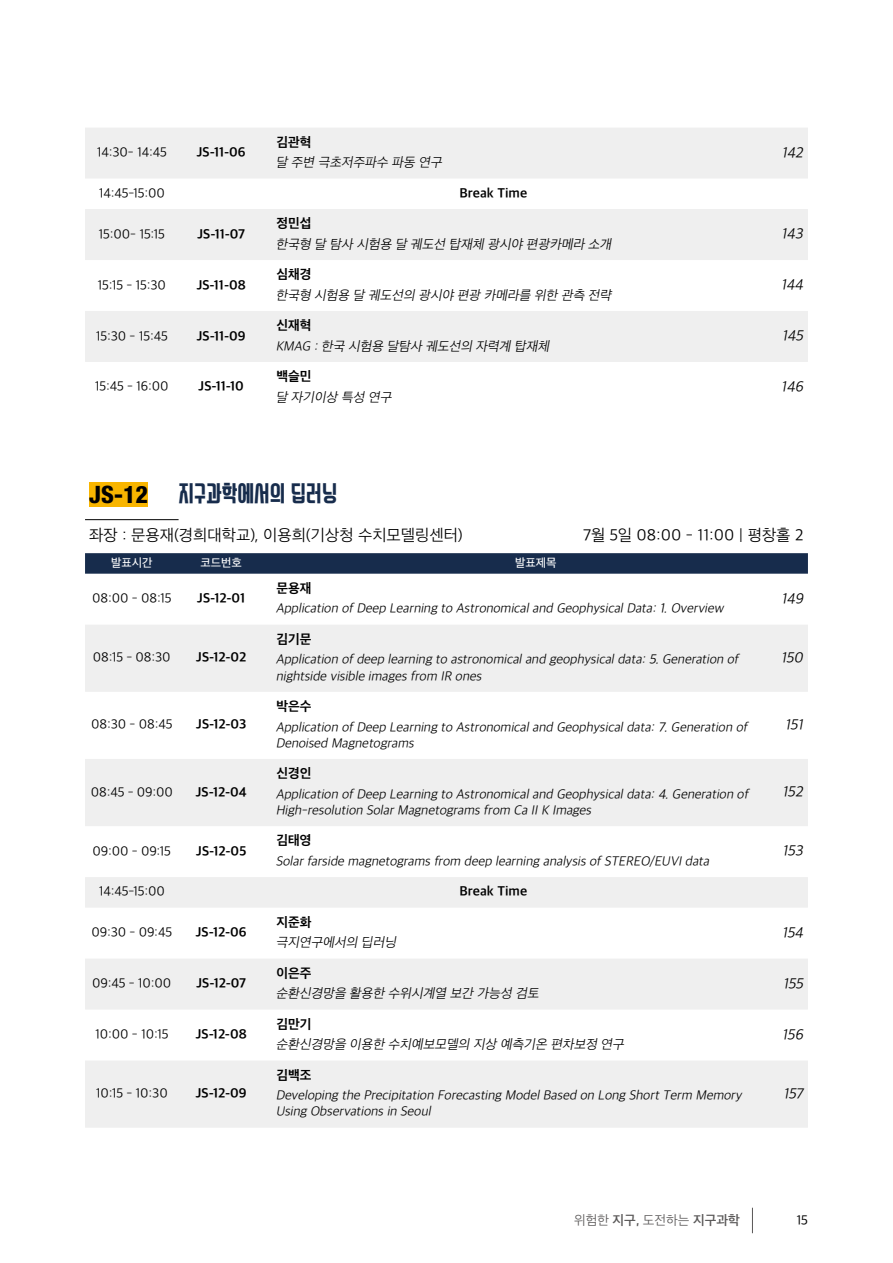
<style>
.page{position:relative;width:893px;height:1263px;background:#fff}
.page>*{position:absolute;margin:0;border:0;box-sizing:border-box;transform-origin:0 0}
.t1{font:25.5px "Swagger";color:#172c4c}
.t2{font:300 16.5px "Apple SD Gothic Neo";color:#000}
.t3{font:italic 300 15px "Apple SD Gothic Neo";color:#000}
.t4{font:italic 300 13.5px/16.2px "Apple SD Gothic Neo";color:#000}
.t5{font:300 13.5px "Apple SD Gothic Neo";letter-spacing:-.01em;color:#000}
.t6{font:700 13.5px "Apple SD Gothic Neo";color:#000}
.t7{font:300 13.5px "Apple SD Gothic Neo";color:#595757}
.t8{font:13.5px "Apple SD Gothic Neo";color:#000}
.t9{font:500 12px "Apple SD Gothic Neo";color:#fff}
.s1{font-family:"Helvetica Neue LT Pro";font-weight:800;font-stretch:condensed;font-size:24px;color:#000}
.s2{font-weight:600}
</style>
<div class="page">
<svg style="left:85px;top:128px;width:723px;height:234px;fill:#efefef"></svg>
<svg style="left:85px;top:553px;width:723px;height:21px;background:#1c3050"></svg>
<svg style="left:85px;top:625px;width:723px;height:503px;fill:#efefef"></svg>
<hr style="left:85px;top:519px;width:94px;height:1px;background:#000">
<div style="left:89px;top:482px;width:59px;height:24px;background:#f8b500"></div>
<svg style="left:752px;top:1208px;width:1px;height:25px"></svg>
<p class="t5" style="left:97px;top:145px;width:72px">14:30- 14:45</p>
<p class="t6" style="left:197px;top:145px;width:51px">JS-11-06</p>
<p class="t6" style="left:276px;top:135px;width:37px">김관혁</p>
<p class="t4" style="left:276px;top:155px;width:170px">달 주변 극초저주파수 파동 연구</p>
<p class="t5" style="left:99px;top:186px;width:68px">14:45-15:00</p>
<p class="t6" style="left:459px;top:186px;width:69px">Break Time</p>
<p class="t5" style="left:99px;top:226px;width:68px">15:00- 15:15</p>
<p class="t6" style="left:197px;top:226px;width:49px">JS-11-07</p>
<p class="t6" style="left:276px;top:216px;width:37px">정민섭</p>
<p class="t4" style="left:276px;top:237px;width:340px">한국형 달 탐사 시험용 달 궤도선 탑재체 광시야 편광카메라 소개</p>
<p class="t5" style="left:98px;top:277px;width:70px">15:15 - 15:30</p>
<p class="t6" style="left:196px;top:277px;width:51px">JS-11-08</p>
<p class="t5" style="left:96px;top:328px;width:73px">15:30 - 15:45</p>
<p class="t6" style="left:197px;top:328px;width:51px">JS-11-09</p>
<p class="t5" style="left:95px;top:379px;width:75px">15:45 - 16:00</p>
<p class="t6" style="left:198px;top:379px;width:47px">JS-11-10</p>
<p class="t6" style="left:276px;top:267px;width:37px">심채경</p>
<p class="t4" style="left:276px;top:288px;width:340px">한국형 시험용 달 궤도선의 광시야 편광 카메라를 위한 관측 전략</p>
<p class="t6" style="left:276px;top:318px;width:37px">신재혁</p>
<p class="t4" style="left:276px;top:339px;width:278px">KMAG :한국 시험용 달탐사 궤도선의 자력계 탑재체</p>
<p class="t6" style="left:276px;top:369px;width:37px">백슬민</p>
<p class="t4" style="left:276px;top:390px;width:120px">달 자기이상 특성 연구</p>
<p class="t3" style="left:781px;top:144px;width:26px">142</p>
<p class="t3" style="left:781px;top:226px;width:26px">143</p>
<p class="t3" style="left:781px;top:276px;width:27px">144</p>
<p class="t3" style="left:782px;top:327px;width:26px">145</p>
<p class="t3" style="left:781px;top:378px;width:27px">146</p>
<h1 class="t1" style="left:89px;top:481px;width:250px"><span class="s1">JS-12</span> 지구과학에서의 딥러닝</h1>
<p class="t2" style="left:89px;top:526px;width:375px">좌장 : 문용재(경희대학교), 이용희(기상청 수치모델링센터)</p>
<p class="t2" style="left:583px;top:526px;width:222px">7월 5일 08:00 - 11:00 | 평창홀 2</p>
<p class="t9" style="left:111px;top:556px;width:43px">발표시간</p>
<p class="t9" style="left:200px;top:556px;width:43px">코드번호</p>
<p class="t9" style="left:515px;top:556px;width:43px">발표제목</p>
<p class="t5" style="left:92px;top:591px;width:81px">08:00 - 08:15</p>
<p class="t6" style="left:197px;top:591px;width:50px">JS-12-01</p>
<p class="t6" style="left:276px;top:581px;width:37px">문용재</p>
<p class="t4" style="left:276px;top:601px;width:452px">Application of Deep Learning to Astronomicaland GeophysicalData:1.Overview</p>
<p class="t3" style="left:781px;top:590px;width:26px">149</p>
<p class="t5" style="left:93px;top:650px;width:79px">08:15 - 08:30</p>
<p class="t6" style="left:196px;top:650px;width:52px">JS-12-02</p>
<p class="t5" style="left:91px;top:717px;width:83px">08:30 - 08:45</p>
<p class="t6" style="left:196px;top:717px;width:52px">JS-12-03</p>
<p class="t5" style="left:91px;top:784px;width:84px">08:45 - 09:00</p>
<p class="t6" style="left:195px;top:784px;width:53px">JS-12-04</p>
<p class="t5" style="left:93px;top:843px;width:80px">09:00 - 09:15</p>
<p class="t6" style="left:196px;top:843px;width:52px">JS-12-05</p>
<p class="t6" style="left:276px;top:632px;width:37px">김기문</p>
<p class="t4" style="left:276px;top:652px;width:464px">Application of deep learning to astronomicaland geophysicaldata:5.Generation of nightside visible images from IR ones</p>
<p class="t3" style="left:781px;top:649px;width:27px">150</p>
<p class="t6" style="left:276px;top:699px;width:37px">박은수</p>
<p class="t4" style="left:276px;top:719px;width:473px">Application of Deep Learning to Astronomicaland Geophysicaldata:7.Generation of<br>Denoised Magnetograms</p>
<p class="t3" style="left:785px;top:716px;width:23px">151</p>
<p class="t6" style="left:276px;top:766px;width:37px">신경인</p>
<p class="t4" style="left:276px;top:786px;width:474px">Application of Deep Learning to Astronomicaland Geophysicaldata:4.Generation of<br>High-resolution SolarMagnetograms from Ca IIK Images</p>
<p class="t3" style="left:782px;top:783px;width:25px">152</p>
<p class="t6" style="left:276px;top:833px;width:37px">김태영</p>
<p class="t4" style="left:276px;top:854px;width:438px">Solarfarside magnetograms from deep learning analysis of STEREO/EUVIdata</p>
<p class="t3" style="left:782px;top:843px;width:26px">153</p>
<p class="t5" style="left:99px;top:884px;width:68px">14:45-15:00</p>
<p class="t6" style="left:459px;top:884px;width:69px">Break Time</p>
<p class="t5" style="left:92px;top:925px;width:82px">09:30 - 09:45</p>
<p class="t6" style="left:196px;top:925px;width:53px">JS-12-06</p>
<p class="t6" style="left:276px;top:915px;width:37px">지준화</p>
<p class="t4" style="left:276px;top:935px;width:125px">극지연구에서의 딥러닝</p>
<p class="t5" style="left:92px;top:976px;width:81px">09:45 - 10:00</p>
<p class="t6" style="left:196px;top:976px;width:51px">JS-12-07</p>
<p class="t5" style="left:95px;top:1027px;width:75px">10:00 - 10:15</p>
<p class="t6" style="left:195px;top:1027px;width:53px">JS-12-08</p>
<p class="t6" style="left:276px;top:966px;width:37px">이은주</p>
<p class="t4" style="left:276px;top:986px;width:267px">순환신경망을 활용한 수위시계열 보간 가능성 검토</p>
<p class="t6" style="left:276px;top:1017px;width:37px">김만기</p>
<p class="t4" style="left:276px;top:1037px;width:353px">순환신경망을 이용한 수치예보모델의 지상 예측기온 편차보정 연구</p>
<p class="t3" style="left:782px;top:924px;width:26px">154</p>
<p class="t3" style="left:783px;top:975px;width:25px">155</p>
<p class="t3" style="left:782px;top:1026px;width:26px">156</p>
<p class="t5" style="left:96px;top:1086px;width:74px">10:15 - 10:30</p>
<p class="t6" style="left:196px;top:1086px;width:53px">JS-12-09</p>
<p class="t6" style="left:276px;top:1068px;width:37px">김백조</p>
<p class="t4" style="left:276px;top:1088px;width:470px">Developing the Precipitation Forecasting ModelBased on Long ShortTerm Memory<br>Using Observations in Seoul</p>
<p class="t3" style="left:783px;top:1085px;width:25px">157</p>
<p class="t7" style="left:574px;top:1212px;width:167px">위험한 <span class="s2">지구,</span> 도전하는 <span class="s2">지구과학</span></p>
<p class="t8" style="left:796px;top:1212px;width:13px">15</p>
</div>
